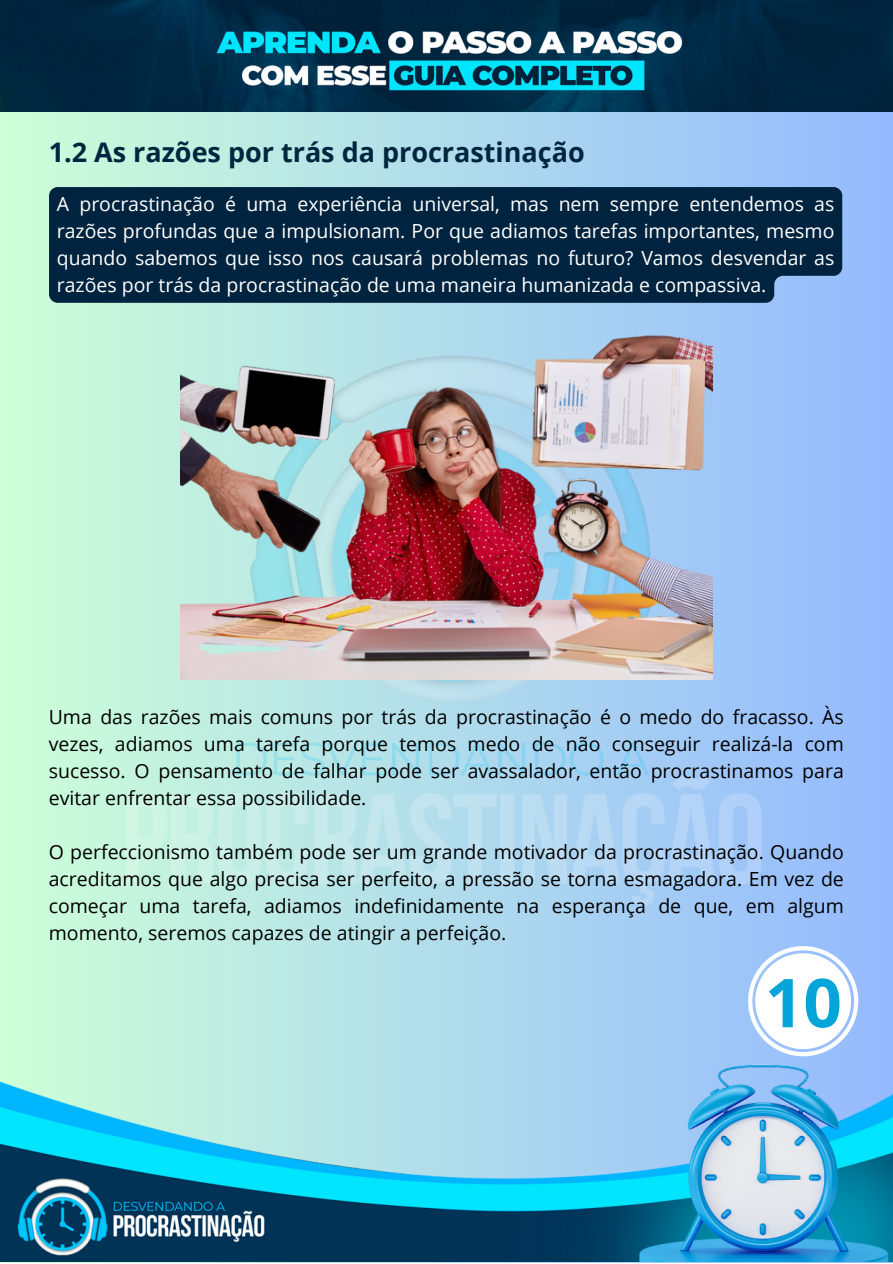
<style>
.page{position:relative;width:893px;height:1264px;background:#fff}
.page>*{position:absolute;margin:0;border:0;box-sizing:border-box;transform-origin:0 0}
.t1{font:700 67.5px "Open Sans";color:#04a6da}
.t2{font:700 27px "Open Sans";color:#00253f}
.t3{font:19.5px/27px "Open Sans";color:#000;text-align:justify}
.t4{font:19.5px/27px "Open Sans";color:#fff;text-align:justify}
</style>
<div class="page">
<div style="left:0;top:0;width:892px;height:1262px;background:linear-gradient(to right,#cdffd8,#94b9ff)"></div>
<img style="left:112px;top:341px;width:668px;height:579px">
<img style="left:180px;top:324px;width:532px;height:355px">
<div style="left:49px;top:187px;width:793px;height:116px;background:#00243f"></div>
<svg style="left:748px;top:946px;width:110px;height:110px"></svg>
<div style="left:755px;top:953px;width:96px;height:96px;background:#fff;border-radius:50%"></div>
<img style="left:0;top:0;width:892px;height:111px">
<img style="left:0;top:1056px;width:892px;height:205px">
<p class="t2" style="left:49px;top:133px;width:537px">1.2 As razões por trás da procrastinação</p>
<p class="t4" style="left:57px;top:190px;width:779px">A procrastinação é uma experiência universal, mas nem sempre entendemos as razões profundas que a impulsionam. Por que adiamos tarefas importantes, mesmo quando sabemos que isso nos causará problemas no futuro? Vamos desvendar as razões por trás da procrastinação de uma maneira humanizada e compassiva.</p>
<p class="t3" style="left:49px;top:703px;width:796px">Uma das razões mais comuns por trás da procrastinação é o medo do fracasso. Às vezes, adiamos uma tarefa porque temos medo de não conseguir realizá-la com sucesso. O pensamento de falhar pode ser avassalador, então procrastinamos para evitar enfrentar essa possibilidade.</p>
<p class="t3" style="left:49px;top:837px;width:796px">O perfeccionismo também pode ser um grande motivador da procrastinação. Quando acreditamos que algo precisa ser perfeito, a pressão se torna esmagadora. Em vez de começar uma tarefa, adiamos indefinidamente na esperança de que, em algum momento, seremos capazes de atingir a perfeição.</p>
<p class="t1" style="left:764px;top:955px;width:78px">10</p>
</div>
